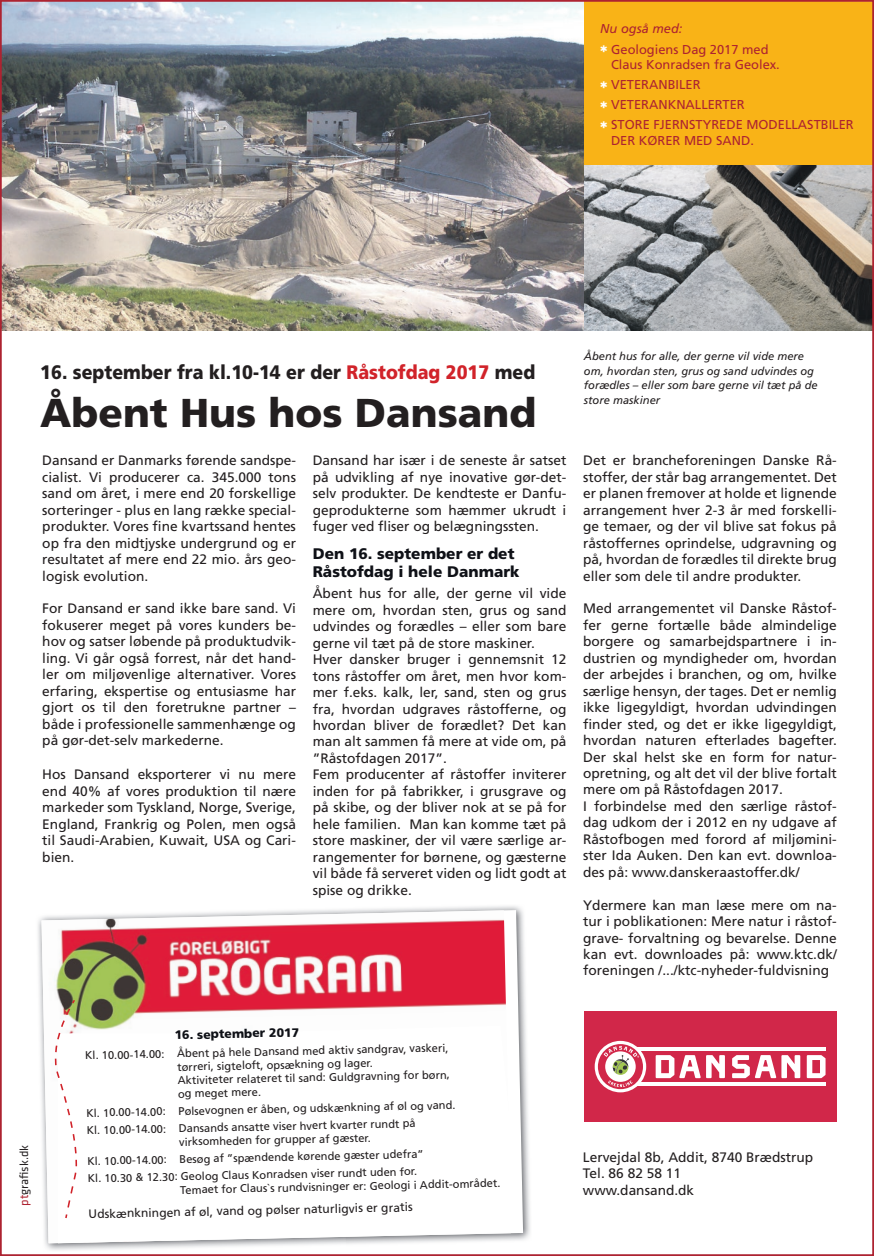
<style>
.page{position:relative;width:874px;height:1256px;background:#fff}
.page>*{position:absolute;margin:0;border:0;box-sizing:border-box;transform-origin:0 0}
.t1{font:900 40.25px "Frutiger";color:#231f20}
.t2{font:900 19.6px "Frutiger";color:#231f20;scale:.91 1}
.t3{font:900 15.4px/18.4px "Frutiger";color:#0f1117}
.t4{font:13.65px/16.4px "Frutiger";color:#231f20;text-align:justify}
.t5{font:12.78px/20.1px "Frutiger";color:#ad2331}
.t6{font:italic 12.78px "Frutiger";color:#ad2331}
.t7{font:900 12.25px "Frutiger";color:#0f1117}
.t8{font:12.25px "Klavika";color:#231f20}
.t9{font:12.08px "Frutiger";color:#231f20}
.t10{font:11.2px/13.5px "Frutiger";color:#231f20}
.t11{font:italic 11.2px/14.5px "Frutiger";color:#231f20}
.s1{color:#d1232a}
.s2{color:#ad2331}
</style>
<div class="page">
<div style="left:583px;top:3px;width:287px;height:162px;background:#f9b317"></div>
<img style="left:583px;top:165px;width:287px;height:165px">
<img style="left:3px;top:3px;width:580px;height:327px">
<div style="left:584px;top:1010px;width:252px;height:111px;background:#d12749"></div>
<svg style="left:655px;top:1055px;width:170px;height:22px"></svg>
<hr style="left:632px;top:1047px;width:193px;height:3px;background:#fff">
<hr style="left:632px;top:1082px;width:193px;height:3px;background:#fff">
<svg style="left:594px;top:1040px;width:52px;height:52px"></svg>
<svg style="left:597px;top:1043px;width:45px;height:45px"></svg>
<img style="left:38px;top:906px;width:492px;height:344px">
<img style="left:41px;top:910px;width:469px;height:332px">
<svg style="left:58px;top:1025px;width:463px;height:217px"></svg>
<svg style="left:52px;top:998px;width:26px;height:221px"></svg>
<svg style="left:600px;top:45px;width:7px;height:7px"></svg>
<svg style="left:600px;top:81px;width:7px;height:6px"></svg>
<svg style="left:600px;top:101px;width:7px;height:7px"></svg>
<svg style="left:600px;top:121px;width:7px;height:7px"></svg>
<p class="t6" style="left:600px;top:22px;width:84px">Nu også med:</p>
<p class="t5" style="left:610px;top:41px;width:170px;line-height:15.4px">Geologiens Dag 2017 med<br>Claus Konradsen fra Geolex.</p>
<p class="t5" style="left:611px;top:74px;width:244px">VETERANBILER<br>VETERANKNALLERTER<br>STORE FJERNSTYREDE MODELLASTBILER</p>
<p class="t5" style="left:610px;top:130px;width:144px">DER KØRER MED SAND.</p>
<h2 class="t2" style="left:40px;top:360px;width:545px">16. september fra kl.10-14 er der <span class="s1">Råstofdag 2017</span> med</h2>
<h1 class="t1" style="left:40px;top:389px;width:497px">Åbent Hus hos Dansand</h1>
<p class="t4" style="left:42px;top:452px;width:255px">Dansand er Danmarks førende sandspe&shy;cialist. Vi producerer ca. 345.000 tons sand om året, i mere end 20 forskellige sorteringer - plus en lang række special&shy;produkter. Vores fine kvartssand hentes op fra den midtjyske undergrund og er resultatet af mere end 22 mio. års geo&shy;logisk evolution.</p>
<p class="t4" style="left:42px;top:600px;width:255px">For Dansand er sand ikke bare sand. Vi fokuserer meget på vores kunders be&shy;hov og satser løbende på produktudvik&shy;ling. Vi går også forrest, når det hand&shy;ler om miljøvenlige alternativer. Vores erfaring, ekspertise og entusiasme har gjort os til den foretrukne partner – både i professionelle sammenhænge og på gør-det-selv markederne.</p>
<p class="t4" style="left:42px;top:766px;width:255px">Hos Dansand eksporterer vi nu mere end 40% af vores produktion til nære markeder som Tyskland, Norge, Sverige, England, Frankrig og Polen, men også til Saudi-Arabien, Kuwait, USA og Cari&shy;bien.</p>
<p class="t4" style="left:312px;top:452px;width:255px">Dansand har især i de seneste år satset på udvikling af nye inovative gør-det&shy;selv produkter. De kendteste er Danfu&shy;geprodukterne som hæmmer ukrudt i fuger ved fliser og belægningssten.</p>
<p class="t3" style="left:312px;top:543px;width:208px">Den 16. september er det<br>Råstofdag i hele Danmark</p>
<p class="t4" style="left:312px;top:585px;width:255px;text-align:left">Åbent hus for alle, der gerne vil vide mere om, hvordan sten, grus og sand udvindes og forædles – eller som bare gerne vil tæt på de store maskiner.<br>Hver dansker bruger i gennemsnit 12 tons råstoffer om året, men hvor kom&shy;mer f.eks. kalk, ler, sand, sten og grus fra, hvordan udgraves råstofferne, og hvordan bliver de forædlet? Det kan man alt sammen få mere at vide om, på ”Råstofdagen 2017”.<br>Fem producenter af råstoffer inviterer inden for på fabrikker, i grusgrave og på skibe, og der bliver nok at se på for hele familien. Man kan komme tæt på store maskiner, der vil være særlige ar&shy;rangementer for børnene, og gæsterne vil både få serveret viden og lidt godt at spise og drikke.</p>
<p class="t11" style="left:583px;top:348px;width:235px">Åbent hus for alle, der gerne vil vide mere om, hvordan sten, grus og sand udvindes og forædles – eller som bare gerne vil tæt på de store maskiner</p>
<p class="t4" style="left:583px;top:452px;width:255px">Det er brancheforeningen Danske Rå&shy;stoffer, der står bag arrangementet. Det er planen fremover at holde et lignende arrangement hver 2-3 år med forskelli&shy;ge temaer, og der vil blive sat fokus på råstoffernes oprindelse, udgravning og på, hvordan de forædles til direkte brug eller som dele til andre produkter.</p>
<p class="t4" style="left:583px;top:600px;width:255px;text-align:left">Med arrangementet vil Danske Råstof&shy;fer gerne fortælle både almindelige borgere og samarbejdspartnere i in&shy;dustrien og myndigheder om, hvordan der arbejdes i branchen, og om, hvilke særlige hensyn, der tages. Det er nemlig ikke ligegyldigt, hvordan udvindingen finder sted, og det er ikke ligegyldigt, hvordan naturen efterlades bagefter.<br>Der skal helst ske en form for natur&shy;opretning, og alt det vil der blive fortalt mere om på Råstofdagen 2017.<br>I forbindelse med den særlige råstof&shy;dag udkom der i 2012 en ny udgave af Råstofbogen med forord af miljømini&shy;ster Ida Auken. Den kan evt. downloa&shy;des på: www.danskeraastoffer.dk/</p>
<p class="t4" style="left:583px;top:896px;width:255px">Ydermere kan man læse mere om na&shy;tur i poblikationen: Mere natur i råstof&shy;grave- forvaltning og bevarelse. Denne kan evt. downloades på: www.ktc.dk/ foreningen /.../ktc-nyheder-fuldvisning</p>
<p class="t8" style="left:16px;top:1205px;width:62px;rotate:-90deg"><span class="s2">pt</span>grafisk.dk</p>
<p class="t7" style="left:174px;top:1026px;width:126px;rotate:-1deg">16. september 2017</p>
<p class="t10" style="left:177px;top:1046px;width:274px;text-indent:-92px;rotate:-1deg">Kl. 10.00-14.00: Åbent på hele Dansand med aktiv sandgrav, vaskeri, tørreri, sigteloft, opsækning og lager.<br>Aktiviteter relateret til sand: Guldgravning for børn, og meget mere.</p>
<p class="t10" style="left:86px;top:1103px;width:370px;line-height:17.3px;rotate:-1deg">Kl. 10.00-14.00: Pølsevognen er åben, og udskænkning af øl og vand.<br>Kl. 10.00-14.00: Dansands ansatte viser hvert kvarter rundt på</p>
<p class="t10" style="left:87px;top:1133px;width:338px;line-height:17.3px;text-indent:92px;rotate:-1deg">virksomheden for grupper af gæster.<br>Kl. 10.00-14.00: Besøg af ”spændende kørende gæster udefra”<br>Kl. 10.30 &amp; 12.30: Geolog Claus Konradsen viser rundt uden for.</p>
<p class="t10" style="left:180px;top:1181px;width:322px;rotate:-1deg">Temaet for Claus`s rundvisninger er: Geologi i Addit-området.</p>
<p class="t9" style="left:88px;top:1205px;width:326px;rotate:-1deg">Udskænkningen af øl, vand og pølser naturligvis er gratis</p>
<p class="t4" style="left:582px;top:1148px;width:231px;text-align:left">Lervejdal 8b, Addit, 8740 Brædstrup<br>Tel. 86 82 58 11<br>www.dansand.dk</p>
</div>
